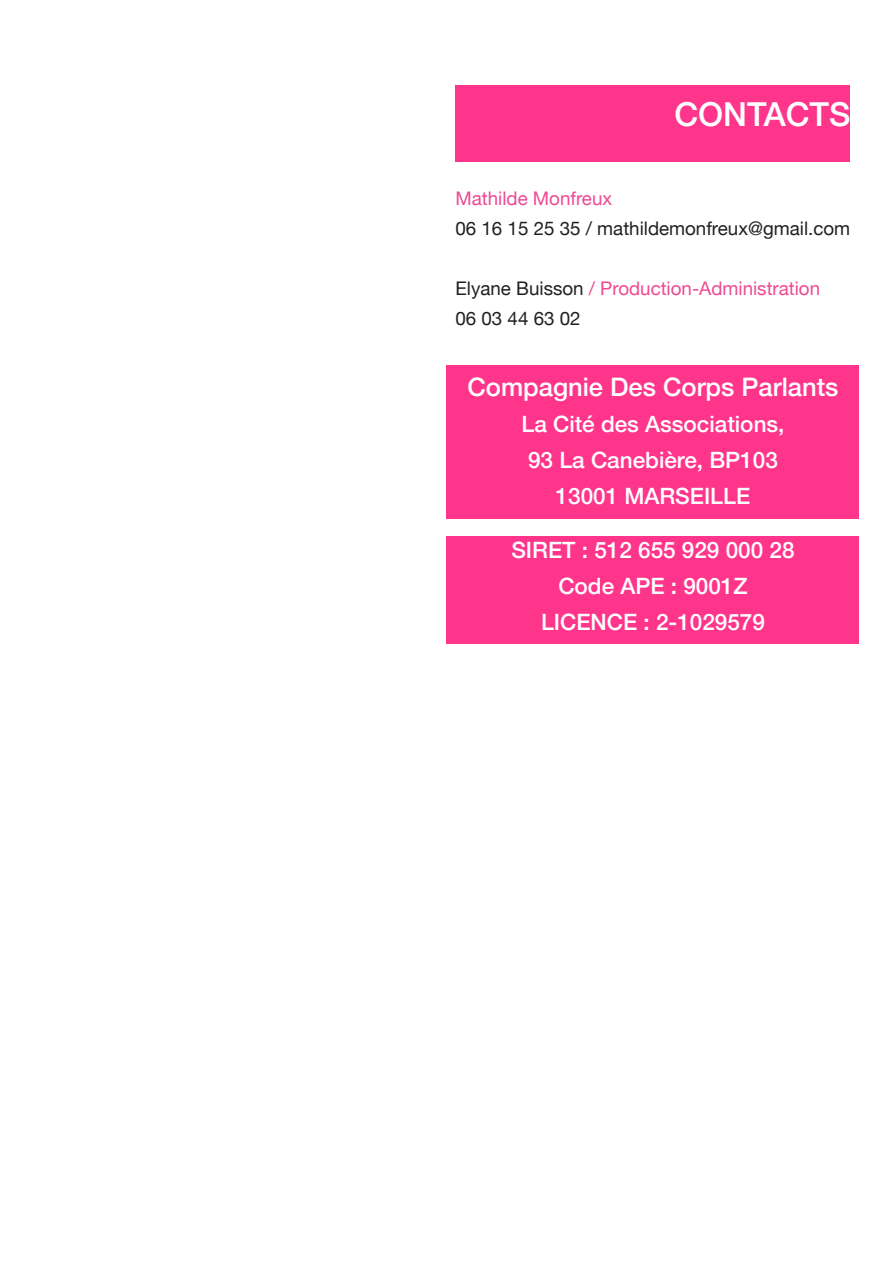
<style>
.page{position:relative;width:893px;height:1263px;background:#fff}
.page>*{position:absolute;margin:0;border:0;box-sizing:border-box;transform-origin:0 0}
.t1{font:500 33px "Helvetica Neue";color:#fff}
.t2{font:500 25.5px "Helvetica Neue";color:#fff}
.t3{font:500 22.5px "Helvetica Neue";color:#fff}
.t4{font:18.75px "Helvetica Neue";color:#ee4993}
.t5{font:18.75px "Helvetica Neue";color:#231f20}
.s1{color:#231f20}
</style>
<div class="page">
<div style="left:446px;top:366px;width:413px;height:153px;background:#ff358b"></div>
<div style="left:446px;top:536px;width:413px;height:107px;background:#ff358b"></div>
<div style="left:455px;top:85px;width:395px;height:77px;background:#ff358b"></div>
<p class="t1" style="left:674px;top:88px;width:178px">CONTACTS</p>
<p class="t4" style="left:455px;top:185px;width:158px">Mathilde Monfreux</p>
<p class="t5" style="left:455px;top:215px;width:396px">06 16 15 25 35 / mathildemonfreux@gmail.com</p>
<p class="t4" style="left:455px;top:275px;width:366px"><span class="s1">Elyane Buisson</span> / Production-Administration</p>
<p class="t5" style="left:455px;top:305px;width:127px">06 03 44 63 02</p>
<p class="t2" style="left:468px;top:366px;width:372px">Compagnie Des Corps Parlants</p>
<p class="t3" style="left:521px;top:406px;width:265px">La Cité des Associations,</p>
<p class="t3" style="left:528px;top:442px;width:251px">93 La Canebière, BP103</p>
<p class="t3" style="left:556px;top:478px;width:196px">13001 MARSEILLE</p>
<p class="t3" style="left:511px;top:532px;width:285px">SIRET : 512 655 929 000 28</p>
<p class="t3" style="left:558px;top:568px;width:191px">Code APE : 9001Z</p>
<p class="t3" style="left:541px;top:604px;width:225px">LICENCE : 2-1029579</p>
</div>
